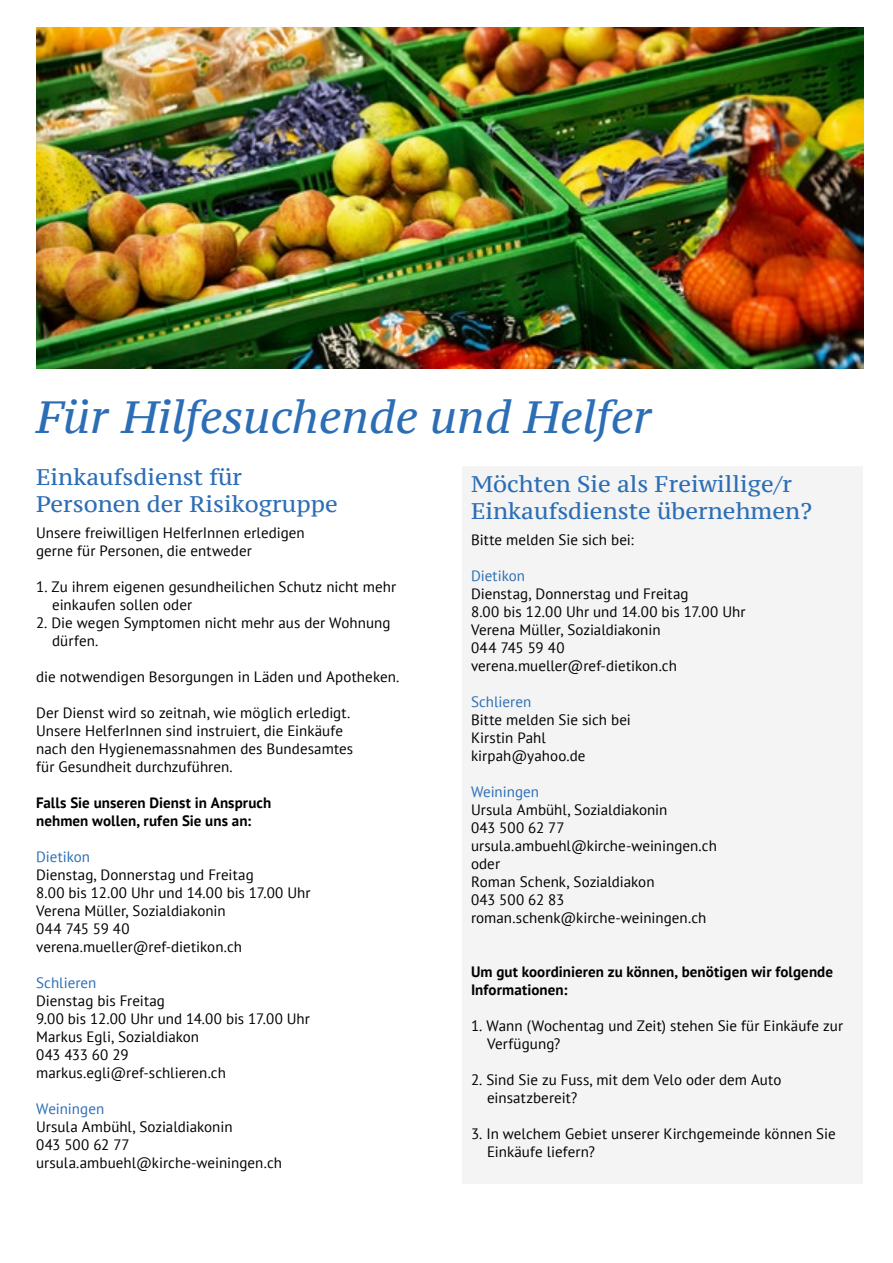
<style>
.page{position:relative;width:893px;height:1263px;background:#fff}
.page>*{position:absolute;margin:0;border:0;box-sizing:border-box;transform-origin:0 0}
.t1{font:italic 45px "PT Serif Caption";color:#2c6eb5}
.t2{font:22.5px/27px "PT Serif Caption";color:#2c6eb5}
.t3{font:15px/18px "PT Sans";letter-spacing:.005em;color:#000}
.t4{font:700 15px/18px "PT Sans";letter-spacing:.005em;color:#000}
.t5{font:15px "PT Sans";letter-spacing:.005em;color:#2c6eb5}
</style>
<div class="page">
<img style="left:36px;top:28px;width:827px;height:340px">
<div style="left:462px;top:466px;width:401px;height:718px;background:#f4f4f4"></div>
<h1 class="t1" style="left:36px;top:388px;width:617px">Für Hilfesuchende und Helfer</h1>
<h2 class="t2" style="left:36px;top:463px;width:303px">Einkaufsdienst für<br>Personen der Risikogruppe</h2>
<p class="t3" style="left:36px;top:523px;width:270px">Unsere freiwilligen HelferInnen erledigen gerne für Personen, die entweder</p>
<p class="t3" style="left:52px;top:577px;width:345px;text-indent:-16px">1. Zu ihrem eigenen gesundheilichen Schutz nicht mehr einkaufen sollen oder</p>
<p class="t3" style="left:52px;top:613px;width:340px;text-indent:-16px">2. Die wegen Symptomen nicht mehr aus der Wohnung dürfen.</p>
<p class="t3" style="left:36px;top:667px;width:365px">die notwendigen Besorgungen in Läden und Apotheken.</p>
<p class="t3" style="left:36px;top:703px;width:319px">Der Dienst wird so zeitnah, wie möglich erledigt.<br>Unsere HelferInnen sind instruiert, die Einkäufe nach den Hygienemassnahmen des Bundesamtes für Gesundheit durchzuführen.</p>
<p class="t4" style="left:36px;top:793px;width:237px">Falls Sie unseren Dienst in Anspruch nehmen wollen, rufen Sie uns an:</p>
<p class="t5" style="left:36px;top:847px;width:56px">Dietikon</p>
<p class="t3" style="left:36px;top:865px;width:276px">Dienstag, Donnerstag und Freitag<br>8.00 bis 12.00 Uhr und 14.00 bis 17.00 Uhr<br>Verena Müller, Sozialdiakonin<br>044 745 59 40 verena.mueller@ref-dietikon.ch</p>
<p class="t5" style="left:36px;top:973px;width:62px">Schlieren</p>
<p class="t3" style="left:36px;top:991px;width:275px">Dienstag bis Freitag<br>9.00 bis 12.00 Uhr und 14.00 bis 17.00 Uhr<br>Markus Egli, Sozialdiakon<br>043 433 60 29 markus.egli@ref-schlieren.ch</p>
<p class="t5" style="left:36px;top:1099px;width:70px">Weiningen</p>
<p class="t3" style="left:36px;top:1117px;width:247px">Ursula Ambühl, Sozialdiakonin<br>043 500 62 77 ursula.ambuehl@kirche-weiningen.ch</p>
<h2 class="t2" style="left:471px;top:470px;width:343px">Möchten Sie als Freiwillige/r<br>Einkaufsdienste übernehmen?</h2>
<p class="t3" style="left:471px;top:530px;width:164px">Bitte melden Sie sich bei:</p>
<p class="t5" style="left:471px;top:566px;width:56px">Dietikon</p>
<p class="t3" style="left:471px;top:584px;width:276px">Dienstag, Donnerstag und Freitag<br>8.00 bis 12.00 Uhr und 14.00 bis 17.00 Uhr<br>Verena Müller, Sozialdiakonin<br>044 745 59 40 verena.mueller@ref-dietikon.ch</p>
<p class="t5" style="left:471px;top:692px;width:62px">Schlieren</p>
<p class="t3" style="left:471px;top:710px;width:161px">Bitte melden Sie sich bei<br>Kirstin Pahl kirpah@yahoo.de</p>
<p class="t5" style="left:471px;top:782px;width:70px">Weiningen</p>
<p class="t3" style="left:471px;top:800px;width:247px">Ursula Ambühl, Sozialdiakonin<br>043 500 62 77 ursula.ambuehl@kirche-weiningen.ch oder<br>Roman Schenk, Sozialdiakon<br>043 500 62 83 roman.schenk@kirche-weiningen.ch</p>
<p class="t4" style="left:471px;top:963px;width:364px">Um gut koordinieren zu können, benötigen wir folgende<br>Informationen:</p>
<p class="t3" style="left:487px;top:1016px;width:358px;text-indent:-16px">1. Wann (Wochentag und Zeit) stehen Sie für Einkäufe zur<br>Verfügung?</p>
<p class="t3" style="left:487px;top:1070px;width:296px;text-indent:-16px">2. Sind Sie zu Fuss, mit dem Velo oder dem Auto einsatzbereit?</p>
<p class="t3" style="left:487px;top:1124px;width:350px;text-indent:-16px">3. In welchem Gebiet unserer Kirchgemeinde können Sie<br>Einkäufe liefern?</p>
</div>
